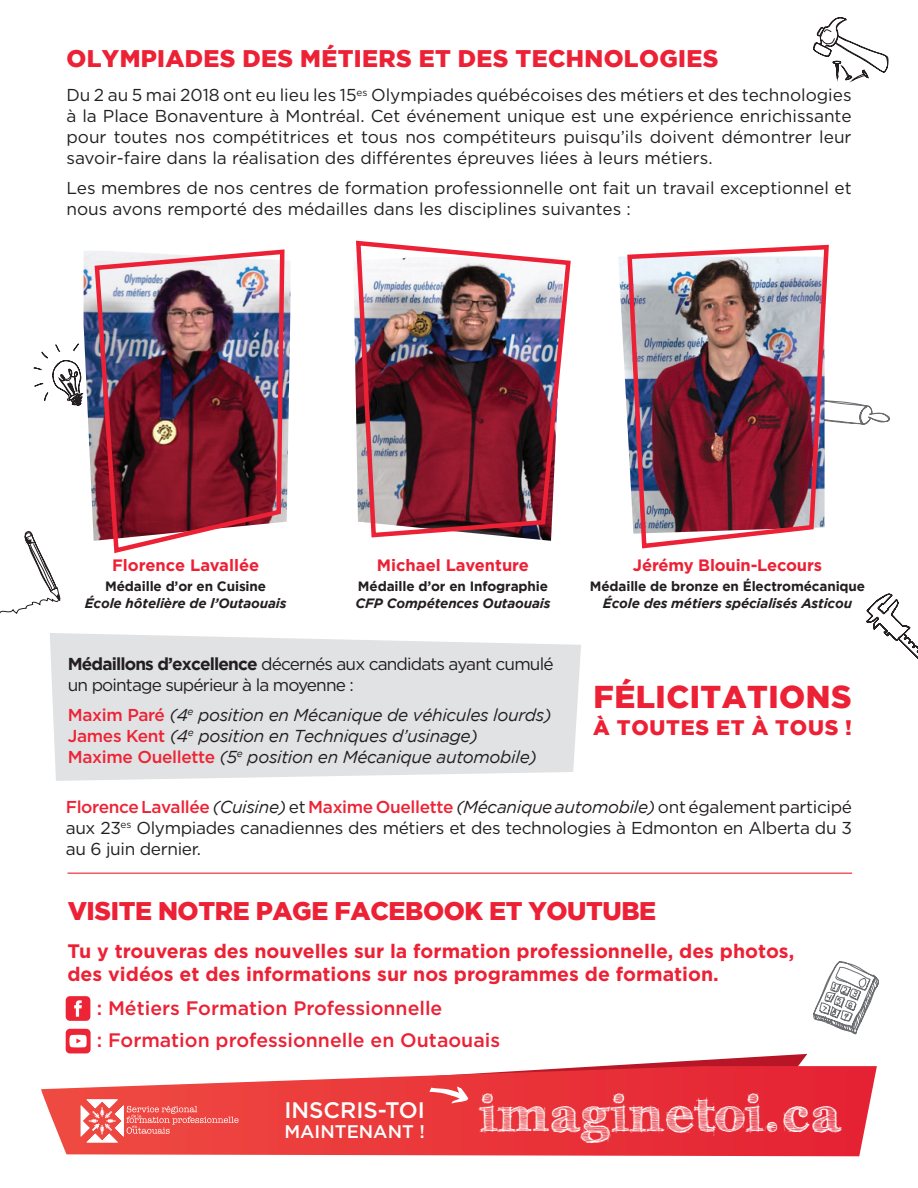
<style>
.page{position:relative;width:918px;height:1188px;background:#fff}
.page>*{position:absolute;margin:0;border:0;box-sizing:border-box;transform-origin:0 0}
.t1{font:700 49.5px "FFF Tusj";letter-spacing:.05em;color:#fff}
.t2{font:900 31.5px "Gotham";letter-spacing:.015em;color:#ed2135}
.t3{font:900 25.5px "Gotham";letter-spacing:-.015em;color:#ed2135}
.t4{font:900 24px "Gotham";letter-spacing:.015em;color:#ed2135}
.t5{font:500 22.5px "Gotham";color:#fff}
.t6{font:900 21px "Gotham";letter-spacing:.035em;color:#ed2135}
.t7{font:700 19.5px/23.4px "Gotham";color:#ed2135}
.t8{font:500 19.5px "Gotham";color:#ed2135}
.t9{font:500 18.3px "Gotham";color:#fff}
.t10{font:17.25px/21px "Gotham";color:#231f20;text-align:justify}
.t11{font:italic 17.25px/21px "Gotham";letter-spacing:-.02em;color:#231f20}
.t12{font:17.25px/21px "Gotham";letter-spacing:-.05em;color:#231f20}
.t13{font:700 16.5px "Gotham";letter-spacing:-.01em;color:#ed2135}
.t14{font:700 13.5px/16.5px "Gotham";letter-spacing:-.01em;color:#231f20}
.t15{font:italic 700 13.5px/16.5px "Gotham";letter-spacing:-.01em;color:#231f20;text-align:center}
.s1{font-style:normal}
.s2{font-style:italic}
.s3{font-weight:700}
.s4{font-weight:500;font-style:normal;color:#ed2436}
.s5{font-weight:500;color:#ed2436}
</style>
<div class="page">
<svg style="left:603px;top:1054px;width:204px;height:12px"></svg>
<svg style="left:41px;top:1066px;width:836px;height:90px;background:#eb4f54"></svg>
<svg style="left:429px;top:1086px;width:40px;height:18px"></svg>
<svg style="left:81px;top:1100px;width:158px;height:42px;background:#f06762"></svg>
<svg style="left:33px;top:343px;width:51px;height:63px"></svg>
<svg style="left:813px;top:17px;width:75px;height:66px"></svg>
<svg style="left:813px;top:961px;width:66px;height:74px"></svg>
<hr style="left:68px;top:873px;width:784px;height:1px;background:#ed2135">
<svg style="left:831px;top:400px;width:59px;height:25px"></svg>
<svg style="left:66px;top:1029px;width:25px;height:24px"></svg>
<svg style="left:66px;top:996px;width:24px;height:25px"></svg>
<svg style="left:0;top:531px;width:61px;height:83px"></svg>
<svg style="left:866px;top:593px;width:52px;height:66px"></svg>
<img style="left:84px;top:251px;width:206px;height:252px">
<img style="left:618px;top:257px;width:7px;height:115px">
<img style="left:625px;top:244px;width:206px;height:305px">
<img style="left:354px;top:240px;width:217px;height:300px">
<img style="left:92px;top:249px;width:195px;height:305px">
<svg style="left:50px;top:633px;width:531px;height:148px;background:#e3e4e6"></svg>
<p class="t4" style="left:67px;top:45px;width:653px">OLYMPIADES DES MÉTIERS ET DES TECHNOLOGIES</p>
<p class="t10" style="left:66px;top:84px;width:787px">Du 2 au 5 mai 2018 ont eu lieu les 15<sup>es</sup> Olympiades québécoises des métiers et des technologies à la Place Bonaventure à Montréal. Cet événement unique est une expérience enrichissante pour toutes nos compétitrices et tous nos compétiteurs puisqu’ils doivent démontrer leur savoir-faire dans la réalisation des différentes épreuves liées à leurs métiers.</p>
<p class="t10" style="left:66px;top:177px;width:787px">Les membres de nos centres de formation professionnelle ont fait un travail exceptionnel et nous avons remporté des médailles dans les disciplines suivantes :</p>
<p class="t13" style="left:112px;top:554px;width:149px">Florence Lavallée</p>
<p class="t15" style="left:85px;top:578px;width:203px"><span class="s1">Médaille d’or en Cuisine<br></span>École hôtelière de l’Outaouais</p>
<p class="t13" style="left:377px;top:554px;width:154px">Michael Laventure</p>
<p class="t14" style="left:355px;top:578px;width:197px">Médaille d’or en Infographie<br><span class="s2">CFP Compétences Outaouais</span></p>
<p class="t13" style="left:633px;top:554px;width:191px">Jérémy Blouin-Lecours</p>
<p class="t14" style="left:590px;top:578px;width:277px;text-align:center">Médaille de bronze en Électromécanique<br><span class="s2">École des métiers spécialisés Asticou</span></p>
<p class="t12" style="left:68px;top:653px;width:487px"><span class="s3">Médaillons d’excellence</span> décernés aux candidats ayant cumulé un pointage supérieur à la moyenne :</p>
<p class="t11" style="left:68px;top:705px;width:485px"><span class="s4">Maxim Paré</span> (4<sup>e</sup> position en Mécanique de véhicules lourds)<br><span class="s4">James Kent</span> (4<sup>e</sup> position en Techniques d’usinage)<br><span class="s4">Maxime Ouellette</span> (5<sup>e</sup> position en Mécanique automobile)</p>
<p class="t10" style="left:66px;top:796px;width:788px"><span class="s5">Florence Lavallée</span> <span class="s2">(Cuisine)</span> et <span class="s5">Maxime Ouellette</span> <span class="s2">(Mécanique automobile)</span> ont également participé aux 23<sup>es</sup> Olympiades canadiennes des métiers et des technologies à Edmonton en Alberta du 3 au 6 juin dernier.</p>
<p class="t2" style="left:593px;top:679px;width:260px">FÉLICITATIONS</p>
<p class="t6" style="left:593px;top:716px;width:260px">À TOUTES ET À TOUS !</p>
<p class="t3" style="left:68px;top:896px;width:590px">VISITE NOTRE PAGE FACEBOOK ET YOUTUBE</p>
<p class="t7" style="left:68px;top:939px;width:728px">Tu y trouveras des nouvelles sur la formation professionnelle, des photos, des vidéos et des informations sur nos programmes de formation.</p>
<p class="t8" style="left:97px;top:996px;width:347px">: Métiers Formation Professionnelle</p>
<p class="t8" style="left:97px;top:1027px;width:405px">: Formation professionnelle en Outaouais</p>
<p class="t5" style="left:284px;top:1095px;width:142px">INSCRIS-TOI</p>
<p class="t9" style="left:284px;top:1119px;width:142px">MAINTENANT !</p>
<p class="t1" style="left:480px;top:1085px;width:360px">imaginetoi.ca</p>
</div>
